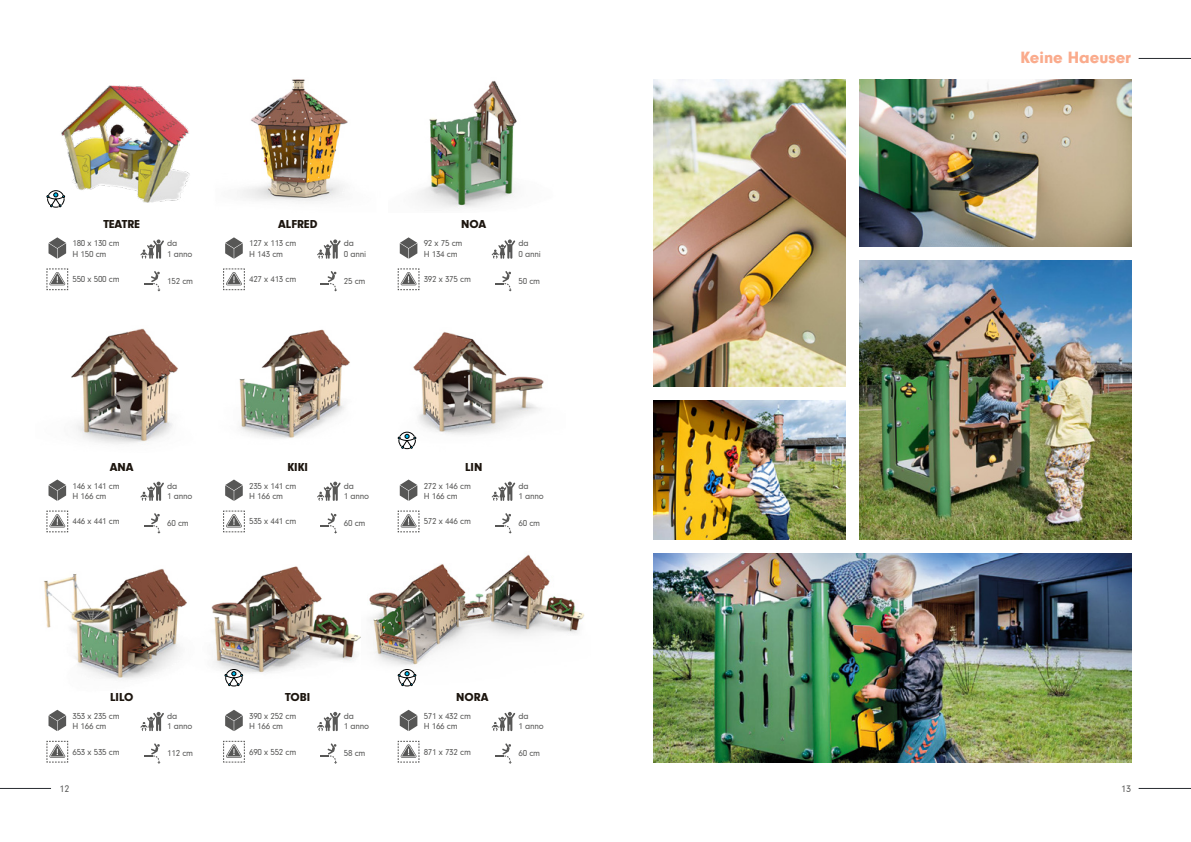
<style>
.page{position:relative;width:1191px;height:842px;background:#fff}
.page>*{position:absolute;margin:0;border:0;box-sizing:border-box;transform-origin:0 0}
.t1{font:900 17px "Neuzeit Grotesk TOT";color:#faab8c}
.t2{font:900 12px "Neuzeit Grotesk TOT";color:#1d160f}
.t3{font:10px "Neuzeit Gro";color:#575756}
.t4{font:9px/10.1px "Neuzeit Gro";letter-spacing:-.03em;color:#575756}
</style>
<div class="page">
<hr style="left:1138px;top:788px;width:53px;height:1px;background:#282c30">
<hr style="left:0;top:788px;width:51px;height:1px;background:#282c30">
<hr style="left:1138px;top:58px;width:53px;height:1px;background:#282c30">
<img style="left:369px;top:554px;width:215px;height:123px">
<img style="left:61px;top:85px;width:129px;height:118px">
<img style="left:417px;top:80px;width:100px;height:129px">
<img style="left:242px;top:79px;width:106px;height:123px">
<img style="left:239px;top:329px;width:111px;height:110px">
<img style="left:71px;top:328px;width:107px;height:116px">
<img style="left:44px;top:569px;width:143px;height:111px">
<img style="left:211px;top:566px;width:150px;height:121px">
<img style="left:397px;top:331px;width:147px;height:119px">
<svg style="left:140px;top:239px;width:24px;height:20px"></svg>
<svg style="left:49px;top:237px;width:17px;height:22px"></svg>
<svg style="left:46px;top:268px;width:22px;height:22px"></svg>
<svg style="left:144px;top:271px;width:17px;height:20px"></svg>
<svg style="left:140px;top:482px;width:24px;height:19px"></svg>
<svg style="left:49px;top:479px;width:17px;height:22px"></svg>
<svg style="left:46px;top:510px;width:22px;height:22px"></svg>
<svg style="left:144px;top:513px;width:17px;height:21px"></svg>
<svg style="left:140px;top:712px;width:24px;height:19px"></svg>
<svg style="left:49px;top:710px;width:17px;height:21px"></svg>
<svg style="left:46px;top:741px;width:22px;height:22px"></svg>
<svg style="left:144px;top:743px;width:17px;height:21px"></svg>
<svg style="left:317px;top:239px;width:24px;height:20px"></svg>
<svg style="left:225px;top:237px;width:18px;height:22px"></svg>
<svg style="left:223px;top:268px;width:22px;height:22px"></svg>
<svg style="left:320px;top:271px;width:17px;height:20px"></svg>
<svg style="left:317px;top:482px;width:24px;height:19px"></svg>
<svg style="left:225px;top:479px;width:18px;height:22px"></svg>
<svg style="left:223px;top:510px;width:22px;height:22px"></svg>
<svg style="left:320px;top:513px;width:17px;height:21px"></svg>
<svg style="left:317px;top:712px;width:24px;height:19px"></svg>
<svg style="left:225px;top:710px;width:18px;height:21px"></svg>
<svg style="left:223px;top:741px;width:22px;height:22px"></svg>
<svg style="left:320px;top:743px;width:17px;height:21px"></svg>
<svg style="left:491px;top:239px;width:24px;height:20px"></svg>
<svg style="left:400px;top:237px;width:17px;height:22px"></svg>
<svg style="left:397px;top:268px;width:23px;height:22px"></svg>
<svg style="left:495px;top:271px;width:17px;height:20px"></svg>
<svg style="left:491px;top:482px;width:24px;height:19px"></svg>
<svg style="left:400px;top:479px;width:17px;height:22px"></svg>
<svg style="left:397px;top:510px;width:23px;height:22px"></svg>
<svg style="left:495px;top:513px;width:17px;height:21px"></svg>
<svg style="left:491px;top:712px;width:24px;height:19px"></svg>
<svg style="left:400px;top:710px;width:17px;height:21px"></svg>
<svg style="left:397px;top:741px;width:23px;height:22px"></svg>
<svg style="left:495px;top:743px;width:17px;height:21px"></svg>
<svg style="left:47px;top:190px;width:18px;height:18px"></svg>
<svg style="left:398px;top:432px;width:18px;height:17px"></svg>
<svg style="left:398px;top:669px;width:18px;height:17px"></svg>
<svg style="left:225px;top:669px;width:18px;height:17px"></svg>
<img style="left:859px;top:80px;width:272px;height:167px">
<img style="left:859px;top:261px;width:272px;height:278px">
<img style="left:653px;top:553px;width:478px;height:210px">
<img style="left:653px;top:80px;width:192px;height:307px">
<img style="left:653px;top:401px;width:192px;height:138px">
<h1 class="t1" style="left:1020px;top:48px;width:112px">Keine Haeuser</h1>
<h2 class="t2" style="left:103px;top:217px;width:38px">TEATRE</h2>
<h2 class="t2" style="left:278px;top:217px;width:41px">ALFRED</h2>
<h2 class="t2" style="left:461px;top:217px;width:27px">NOA</h2>
<p class="t4" style="left:72px;top:239px;width:49px">180 x 130 cm<br>H 150 cm</p>
<p class="t4" style="left:167px;top:239px;width:12px">da</p>
<p class="t4" style="left:72px;top:274px;width:49px">550 x 500 cm</p>
<p class="t4" style="left:167px;top:276px;width:27px">152 cm</p>
<p class="t4" style="left:167px;top:249px;width:27px">1 anno</p>
<p class="t4" style="left:249px;top:239px;width:49px">127 x 113 cm<br>H 143 cm</p>
<p class="t4" style="left:344px;top:239px;width:12px">da</p>
<p class="t4" style="left:249px;top:274px;width:49px">427 x 413 cm</p>
<p class="t4" style="left:344px;top:276px;width:23px">25 cm</p>
<p class="t4" style="left:344px;top:249px;width:24px">0 anni</p>
<p class="t4" style="left:424px;top:239px;width:40px">92 x 75 cm<br>H 134 cm</p>
<p class="t4" style="left:518px;top:239px;width:12px">da</p>
<p class="t4" style="left:424px;top:274px;width:49px">392 x 375 cm</p>
<p class="t4" style="left:518px;top:276px;width:23px">50 cm</p>
<p class="t4" style="left:518px;top:249px;width:24px">0 anni</p>
<h2 class="t2" style="left:110px;top:460px;width:25px">ANA</h2>
<h2 class="t2" style="left:287px;top:460px;width:22px">KIKI</h2>
<h2 class="t2" style="left:465px;top:460px;width:19px">LIN</h2>
<p class="t4" style="left:72px;top:481px;width:49px">146 x 141 cm<br>H 166 cm</p>
<p class="t4" style="left:167px;top:481px;width:12px">da</p>
<p class="t4" style="left:72px;top:517px;width:49px">446 x 441 cm</p>
<p class="t4" style="left:167px;top:518px;width:23px">60 cm</p>
<p class="t4" style="left:167px;top:491px;width:27px">1 anno</p>
<p class="t4" style="left:249px;top:481px;width:49px">235 x 141 cm<br>H 166 cm</p>
<p class="t4" style="left:344px;top:481px;width:12px">da</p>
<p class="t4" style="left:249px;top:517px;width:49px">535 x 441 cm</p>
<p class="t4" style="left:344px;top:518px;width:23px">60 cm</p>
<p class="t4" style="left:344px;top:491px;width:27px">1 anno</p>
<p class="t4" style="left:424px;top:481px;width:49px">272 x 146 cm<br>H 166 cm</p>
<p class="t4" style="left:518px;top:481px;width:12px">da</p>
<p class="t4" style="left:424px;top:517px;width:49px">572 x 446 cm</p>
<p class="t4" style="left:518px;top:518px;width:23px">60 cm</p>
<p class="t4" style="left:518px;top:491px;width:27px">1 anno</p>
<h2 class="t2" style="left:110px;top:690px;width:25px">LILO</h2>
<h2 class="t2" style="left:285px;top:690px;width:27px">TOBI</h2>
<h2 class="t2" style="left:456px;top:690px;width:34px">NORA</h2>
<p class="t4" style="left:72px;top:711px;width:49px">353 x 235 cm<br>H 166 cm</p>
<p class="t4" style="left:167px;top:711px;width:12px">da</p>
<p class="t4" style="left:72px;top:747px;width:49px">653 x 535 cm</p>
<p class="t4" style="left:167px;top:749px;width:27px">112 cm</p>
<p class="t4" style="left:167px;top:721px;width:27px">1 anno</p>
<p class="t4" style="left:249px;top:711px;width:49px">390 x 252 cm<br>H 166 cm</p>
<p class="t4" style="left:344px;top:711px;width:12px">da</p>
<p class="t4" style="left:249px;top:747px;width:49px">690 x 552 cm</p>
<p class="t4" style="left:344px;top:749px;width:23px">58 cm</p>
<p class="t4" style="left:344px;top:721px;width:27px">1 anno</p>
<p class="t4" style="left:424px;top:711px;width:49px">571 x 432 cm<br>H 166 cm</p>
<p class="t4" style="left:518px;top:711px;width:12px">da</p>
<p class="t4" style="left:424px;top:747px;width:49px">871 x 732 cm</p>
<p class="t4" style="left:518px;top:749px;width:23px">60 cm</p>
<p class="t4" style="left:518px;top:721px;width:27px">1 anno</p>
<p class="t3" style="left:59px;top:783px;width:11px">12</p>
<p class="t3" style="left:1121px;top:783px;width:11px">13</p>
</div>
